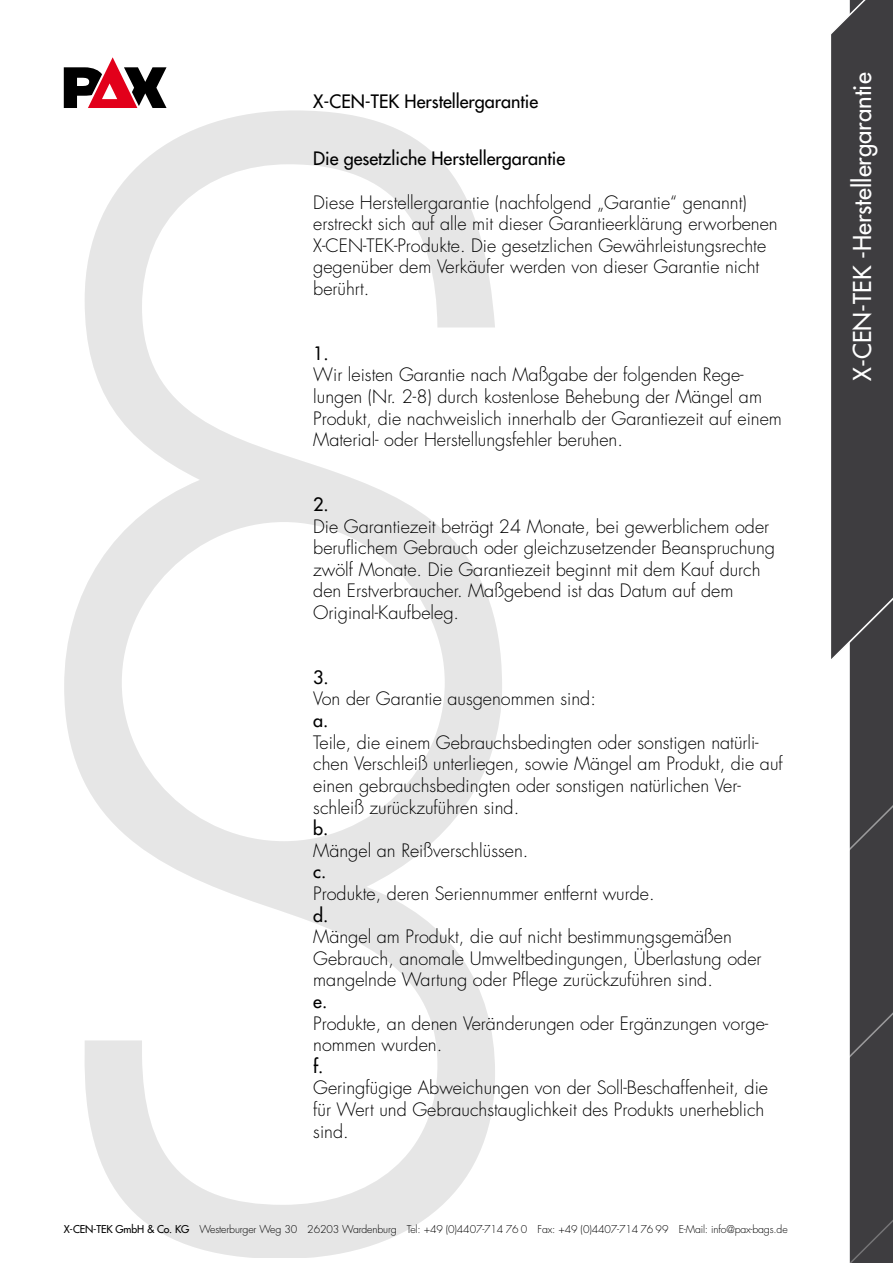
<style>
.page{position:relative;width:893px;height:1263px;background:#fff}
.page>*{position:absolute;margin:0;border:0;box-sizing:border-box;transform-origin:0 0}
.t1{font:300 1200px "Futura";color:#000}
.t2{font:24px "Futura";color:#fff}
.t3{font:300 18px/21.6px "Futura";color:#000}
.t4{font:18px "Futura";color:#000}
.t5{font:300 10.5px "Futura";letter-spacing:-.015em;color:#000}
.s1{font-weight:400}
</style>
<div class="page">
<svg style="left:831px;top:0;width:62px;height:1263px;background:#5c5b5e"></svg>
<svg style="left:64px;top:57px;width:103px;height:51px"></svg>
<p class="t4" style="left:313px;top:90px;width:227px">X-CEN-TEK Herstellergarantie</p>
<p class="t4" style="left:313px;top:147px;width:253px">Die gesetzliche Herstellergarantie</p>
<p class="t3" style="left:313px;top:192px;width:466px">Diese Herstellergarantie (nachfolgend „Garantie“ genannt) erstreckt sich auf alle mit dieser Garantieerklärung erworbenen X-CEN-TEK-Produkte. Die gesetzlichen Gewährleistungsrechte gegenüber dem Verkäufer werden von dieser Garantie nicht berührt.</p>
<h1 class="t1" style="left:-88px;top:-138px;width:746px">§</h1>
<p class="t4" style="left:313px;top:342px;width:17px">1.</p>
<p class="t3" style="left:313px;top:365px;width:470px">Wir leisten Garantie nach Maßgabe der folgenden Rege&shy;lungen (Nr. 2-8) durch kostenlose Behebung der Mängel am Produkt, die nachweislich innerhalb der Garantiezeit auf einem Material- oder Herstellungsfehler beruhen.</p>
<p class="t4" style="left:313px;top:493px;width:17px">2.</p>
<p class="t3" style="left:313px;top:516px;width:463px">Die Garantiezeit beträgt 24 Monate, bei gewerblichem oder beruflichem Gebrauch oder gleichzusetzender Beanspruchung zwölf Monate. Die Garantiezeit beginnt mit dem Kauf durch den Erstverbraucher. Maßgebend ist das Datum auf dem Original-Kaufbeleg.</p>
<p class="t4" style="left:313px;top:666px;width:17px">3.</p>
<p class="t3" style="left:313px;top:689px;width:284px">Von der Garantie ausgenommen sind:</p>
<p class="t4" style="left:313px;top:709px;width:17px">a.</p>
<p class="t3" style="left:313px;top:732px;width:471px">Teile, die einem Gebrauchsbedingten oder sonstigen natürli&shy;chen Verschleiß unterliegen, sowie Mängel am Produkt, die auf einen gebrauchsbedingten oder sonstigen natürlichen Ver&shy;schleiß zurückzuführen sind.</p>
<p class="t4" style="left:313px;top:817px;width:17px">b.</p>
<p class="t3" style="left:313px;top:840px;width:217px">Mängel an Reißverschlüssen.</p>
<p class="t4" style="left:313px;top:860px;width:15px">c.</p>
<p class="t3" style="left:313px;top:883px;width:343px">Produkte, deren Seriennummer entfernt wurde.</p>
<p class="t4" style="left:313px;top:903px;width:17px">d.</p>
<p class="t3" style="left:313px;top:926px;width:450px">Mängel am Produkt, die auf nicht bestimmungsgemäßen<br>Gebrauch, anomale Umweltbedingungen, Überlastung oder mangelnde Wartung oder Pflege zurückzuführen sind.</p>
<p class="t4" style="left:313px;top:990px;width:15px">e.</p>
<p class="t3" style="left:313px;top:1013px;width:456px">Produkte, an denen Veränderungen oder Ergänzungen vorge&shy;nommen wurden.</p>
<p class="t4" style="left:313px;top:1055px;width:12px">f.</p>
<p class="t3" style="left:313px;top:1077px;width:456px">Geringfügige Abweichungen von der Soll-Beschaffenheit, die für Wert und Gebrauchstauglichkeit des Produkts unerheblich sind.</p>
<p class="t5" style="left:64px;top:1223px;width:725px"><span class="s1">X-CEN-TEK GmbH &amp; Co. KG</span> Westerburger Weg 30 26203 Wardenburg Tel: +49 (0)4407-714 76 0 Fax: +49 (0)4407-714 76 99 E-Mail: info@pax-bags.de</p>
<h2 class="t2" style="left:847px;top:381px;width:310px;rotate:-90deg">X-CEN-TEK -Herstellergarantie</h2>
</div>
